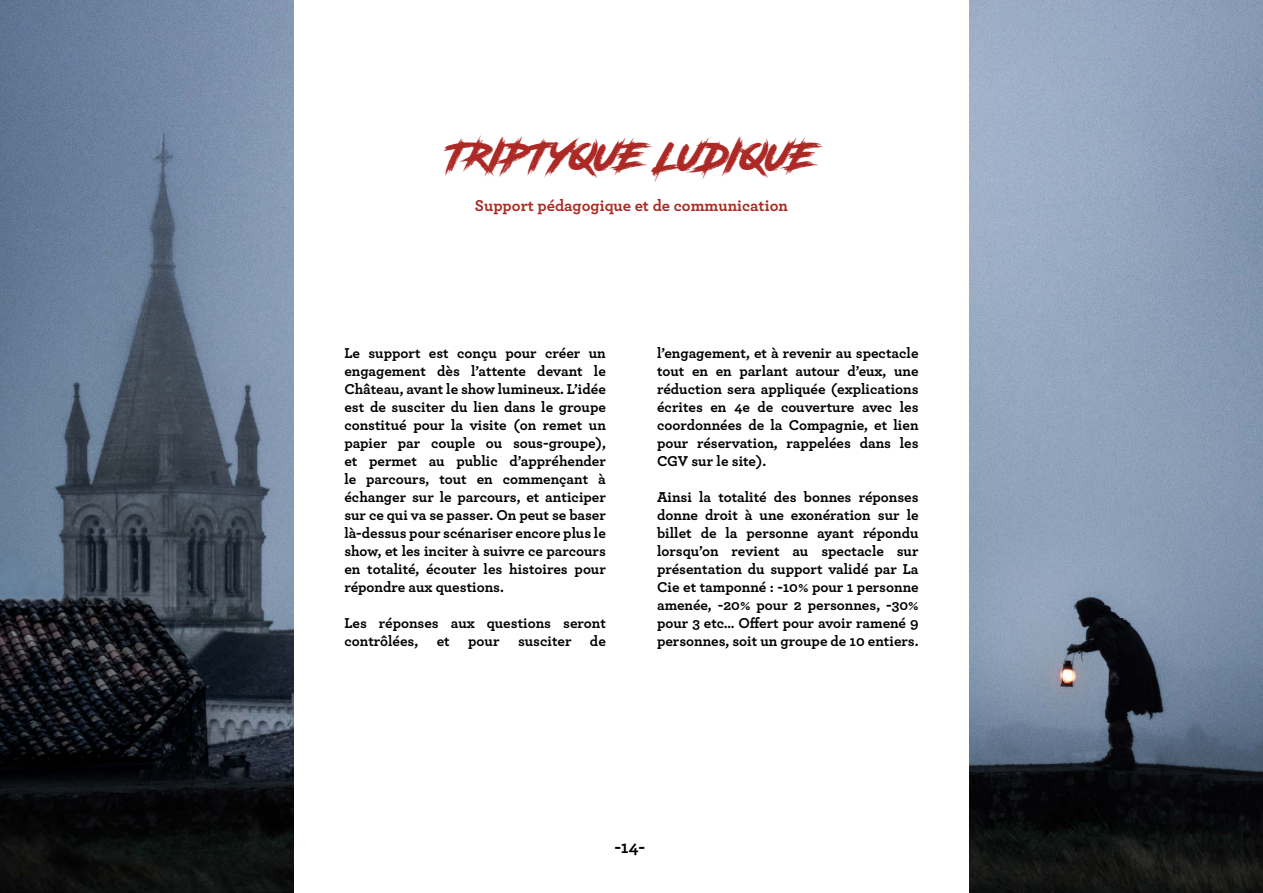
<style>
.page{position:relative;width:1263px;height:893px;background:#fff}
.page>*{position:absolute;margin:0;border:0;box-sizing:border-box;transform-origin:0 0}
.t1{font:37.5px "Road Rage";letter-spacing:.03em;color:#ac2925}
.t2{font:700 18px "Archer";color:#000}
.t3{font:700 16.5px "Archer";color:#ac2925}
.t4{font:700 15px/18px "Archer";color:#000;text-align:justify}
</style>
<div class="page">
<img style="left:0;top:0;width:293px;height:893px">
<img style="left:969px;top:0;width:294px;height:893px">
<h1 class="t1" style="left:447px;top:127px;width:371px">TRIPTYQUE LUDIQUE</h1>
<p class="t3" style="left:475px;top:193px;width:315px">Support pédagogique et de communication</p>
<p class="t4" style="left:344px;top:343px;width:263px">Le support est conçu pour créer un engagement dès l’attente devant le Château, avant le show lumineux. L’idée est de susciter du lien dans le groupe constitué pour la visite (on remet un papier par couple ou sous-groupe), et permet au public d’appréhender le parcours, tout en commençant à échanger sur le parcours, et anticiper sur ce qui va se passer. On peut se baser là-dessus pour scénariser encore plus le show, et les inciter à suivre ce parcours en totalité, écouter les histoires pour répondre aux questions.</p>
<p class="t4" style="left:344px;top:613px;width:263px">Les réponses aux questions seront contrôlées, et pour susciter de</p>
<p class="t4" style="left:657px;top:343px;width:263px">l’engagement, et à revenir au spectacle tout en en parlant autour d’eux, une réduction sera appliquée (explications écrites en 4e de couverture avec les coordonnées de la Compagnie, et lien pour réservation, rappelées dans les CGV sur le site).</p>
<p class="t4" style="left:657px;top:487px;width:263px">Ainsi la totalité des bonnes réponses donne droit à une exonération sur le billet de la personne ayant répondu lorsqu’on revient au spectacle sur présentation du support validé par La Cie et tamponné : -10% pour 1 personne amenée, -20% pour 2 personnes, -30% pour 3 etc… Offert pour avoir ramené 9 personnes, soit un groupe de 10 entiers.</p>
<p class="t2" style="left:614px;top:833px;width:32px">-14-</p>
<p class="t2" style="left:616px;top:839px;width:32px">-14-</p>
</div>
